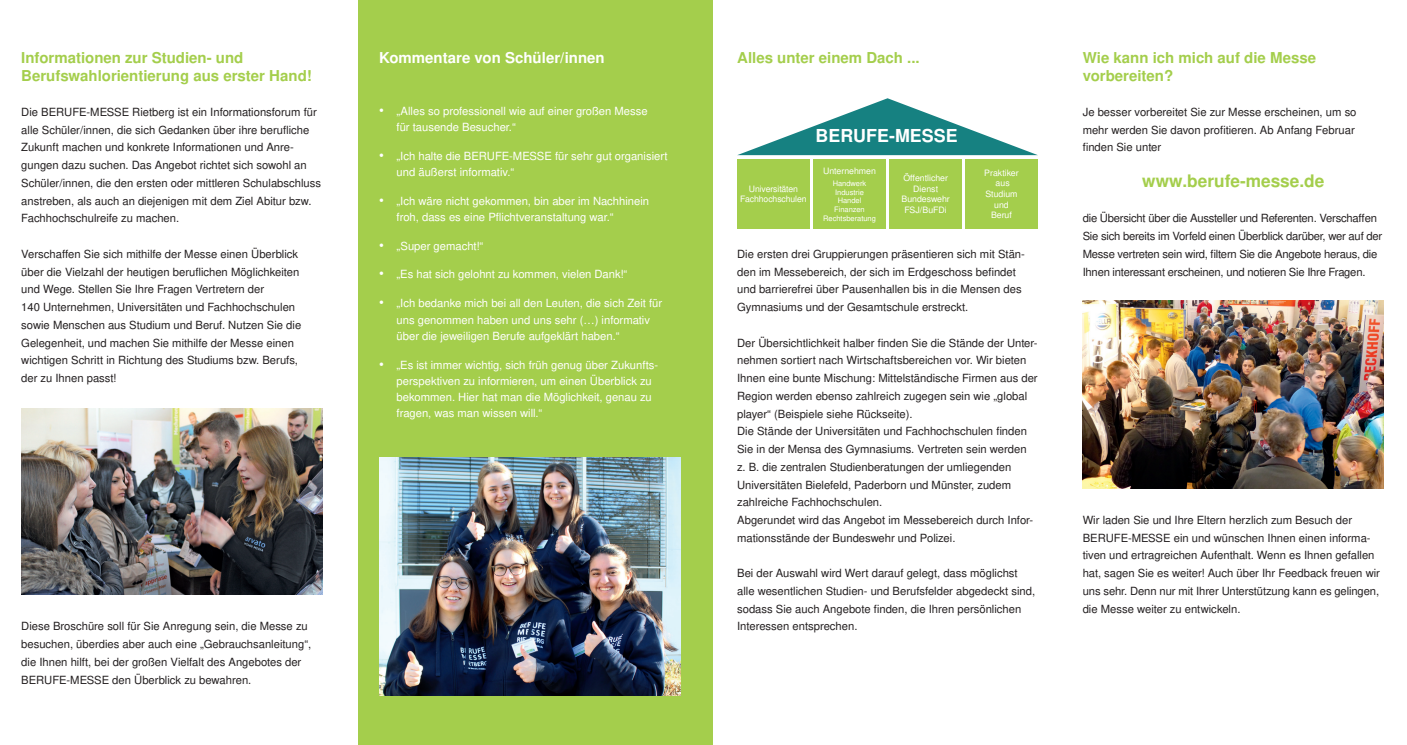
<style>
.page{position:relative;width:1407px;height:745px;background:#fff}
.page>*{position:absolute;margin:0;border:0;box-sizing:border-box;transform-origin:0 0}
.t1{font:700 17.88px "Nimbus San L";color:#fff}
.t2{font:700 17.25px "Nimbus San L";color:#a4ce4c}
.t3{font:700 15px/18px "Nimbus San L";color:#a4ce4c}
.t4{font:700 15px "Nimbus San L";color:#fff}
.t5{font:11.25px/17.8px "Nimbus San L";color:#231f20}
.t6{font:11.25px/16.2px "Nimbus San L";color:#fff}
.t7{font:11.25px/17.8px "Nimbus San L";letter-spacing:-.02em;color:#231f20}
.t8{font:8.75px/10.6px "Nimbus San L";color:#fff;text-align:center}
.t9{font:7.5px/8.8px "Nimbus San L";color:#fff;text-align:center}
.s1{font-size:13.75px}
</style>
<div class="page">
<img style="left:21px;top:408px;width:301px;height:186px">
<div style="left:889px;top:159px;width:73px;height:69px;background:#a4ce4c"></div>
<div style="left:965px;top:159px;width:73px;height:69px;background:#a4ce4c"></div>
<div style="left:737px;top:159px;width:73px;height:69px;background:#a4ce4c"></div>
<div style="left:813px;top:159px;width:73px;height:69px;background:#a4ce4c"></div>
<svg style="left:738px;top:98px;width:300px;height:57px"></svg>
<img style="left:1082px;top:300px;width:302px;height:188px">
<div style="left:358px;top:0;width:354px;height:744px;background:#a4ce4c"></div>
<img style="left:379px;top:457px;width:301px;height:237px">
<h3 class="t3" style="left:21px;top:49px;width:292px">Informationen zur Studien- und<br>Berufswahlorientierung aus erster Hand!</h3>
<p class="t5" style="left:21px;top:103px;width:301px">Die BERUFE-MESSE Rietberg ist ein Informationsforum für alle Schüler/innen, die sich Gedanken über ihre berufliche Zukunft machen und konkrete Informationen und Anre&shy;gungen dazu suchen. Das Angebot richtet sich sowohl an Schüler/innen, die den ersten oder mittleren Schulabschluss anstreben, als auch an diejenigen mit dem Ziel Abitur bzw.<br>Fachhochschulreife zu machen.</p>
<p class="t5" style="left:21px;top:244px;width:281px">Verschaffen Sie sich mithilfe der Messe einen Überblick über die Vielzahl der heutigen beruflichen Möglichkeiten und Wege. Stellen Sie Ihre Fragen Vertretern der<br>140 Unternehmen, Universitäten und Fachhochschulen sowie Menschen aus Studium und Beruf. Nutzen Sie die Gelegenheit, und machen Sie mithilfe der Messe einen wichtigen Schritt in Richtung des Studiums bzw. Berufs, der zu Ihnen passt!</p>
<h3 class="t4" style="left:379px;top:47px;width:227px">Kommentare von Schüler/innen</h3>
<p class="t6" style="left:396px;top:102px;width:253px;text-indent:-18px"><span class="s1">•</span> „Alles so professionell wie auf einer großen Messe für tausende Besucher.“</p>
<p class="t6" style="left:396px;top:147px;width:273px;text-indent:-18px"><span class="s1">•</span> „Ich halte die BERUFE-MESSE für sehr gut organisiert und äußerst informativ.“</p>
<p class="t6" style="left:396px;top:192px;width:254px;text-indent:-18px"><span class="s1">•</span> „Ich wäre nicht gekommen, bin aber im Nachhinein froh, dass es eine Pflichtveranstaltung war.“</p>
<p class="t6" style="left:379px;top:237px;width:106px"><span class="s1">•</span> „Super gemacht!“</p>
<p class="t6" style="left:379px;top:266px;width:250px"><span class="s1">•</span> „Es hat sich gelohnt zu kommen, vielen Dank!“</p>
<p class="t6" style="left:396px;top:294px;width:267px;text-indent:-18px"><span class="s1">•</span> „Ich bedanke mich bei all den Leuten, die sich Zeit für uns genommen haben und uns sehr (…) informativ über die jeweiligen Berufe aufgeklärt haben.“</p>
<p class="t6" style="left:396px;top:356px;width:263px;text-indent:-18px"><span class="s1">•</span> „Es ist immer wichtig, sich früh genug über Zukunfts&shy;perspektiven zu informieren, um einen Überblick zu bekommen. Hier hat man die Möglichkeit, genau zu fragen, was man wissen will.“</p>
<p class="t5" style="left:21px;top:616px;width:291px">Diese Broschüre soll für Sie Anregung sein, die Messe zu besuchen, überdies aber auch eine „Gebrauchsanleitung“, die Ihnen hilft, bei der großen Vielfalt des Angebotes der BERUFE-MESSE den Überblick zu bewahren.</p>
<h3 class="t3" style="left:737px;top:48px;width:184px">Alles unter einem Dach ...</h3>
<p class="t8" style="left:740px;top:183px;width:68px">Universitäten<br>Fachhochschulen</p>
<h1 class="t1" style="left:815px;top:123px;width:144px">BERUFE-MESSE</h1>
<p class="t8" style="left:823px;top:165px;width:54px">Unternehmen</p>
<p class="t9" style="left:823px;top:178px;width:54px">Handwerk<br>Industrie<br>Handel<br>Finanzen<br>Rechtsberatung</p>
<p class="t8" style="left:901px;top:172px;width:50px">Öffentlicher<br>Dienst<br>Bundeswehr<br>FSJ/BuFDi</p>
<p class="t8" style="left:984px;top:167px;width:36px">Praktiker aus<br>Studium und<br>Beruf</p>
<p class="t5" style="left:737px;top:244px;width:289px">Die ersten drei Gruppierungen präsentieren sich mit Stän&shy;den im Messebereich, der sich im Erdgeschoss befindet und barrierefrei über Pausenhallen bis in die Mensen des Gymnasiums und der Gesamtschule erstreckt.</p>
<p class="t5" style="left:737px;top:333px;width:302px">Der Übersichtlichkeit halber finden Sie die Stände der Unter&shy;nehmen sortiert nach Wirtschaftsbereichen vor. Wir bieten Ihnen eine bunte Mischung: Mittelständische Firmen aus der Region werden ebenso zahlreich zugegen sein wie „global player“ (Beispiele siehe Rückseite).<br>Die Stände der Universitäten und Fachhochschulen finden Sie in der Mensa des Gymnasiums. Vertreten sein werden z. B. die zentralen Studienberatungen der umliegenden Universitäten Bielefeld, Paderborn und Münster, zudem zahlreiche Fachhochschulen.<br>Abgerundet wird das Angebot im Messebereich durch Infor&shy;mationsstände der Bundeswehr und Polizei.</p>
<p class="t5" style="left:737px;top:563px;width:299px">Bei der Auswahl wird Wert darauf gelegt, dass möglichst alle wesentlichen Studien- und Berufsfelder abgedeckt sind, sodass Sie auch Angebote finden, die Ihren persönlichen Interessen entsprechen.</p>
<h3 class="t3" style="left:1082px;top:48px;width:235px">Wie kann ich mich auf die Messe vorbereiten?</h3>
<p class="t5" style="left:1082px;top:103px;width:275px">Je besser vorbereitet Sie zur Messe erscheinen, um so mehr werden Sie davon profitieren. Ab Anfang Februar finden Sie unter</p>
<h2 class="t2" style="left:1142px;top:168px;width:184px">www.berufe-messe.de</h2>
<p class="t7" style="left:1082px;top:209px;width:301px">die Übersicht über die Aussteller und Referenten. Verschaffen Sie sich bereits im Vorfeld einen Überblick darüber, wer auf der Messe vertreten sein wird, filtern Sie die Angebote heraus, die Ihnen interessant erscheinen, und notieren Sie Ihre Fragen.</p>
<p class="t5" style="left:1082px;top:510px;width:299px">Wir laden Sie und Ihre Eltern herzlich zum Besuch der BERUFE-MESSE ein und wünschen Ihnen einen informa&shy;tiven und ertragreichen Aufenthalt. Wenn es Ihnen gefallen hat, sagen Sie es weiter! Auch über Ihr Feedback freuen wir uns sehr. Denn nur mit Ihrer Unterstützung kann es gelingen, die Messe weiter zu entwickeln.</p>
</div>
